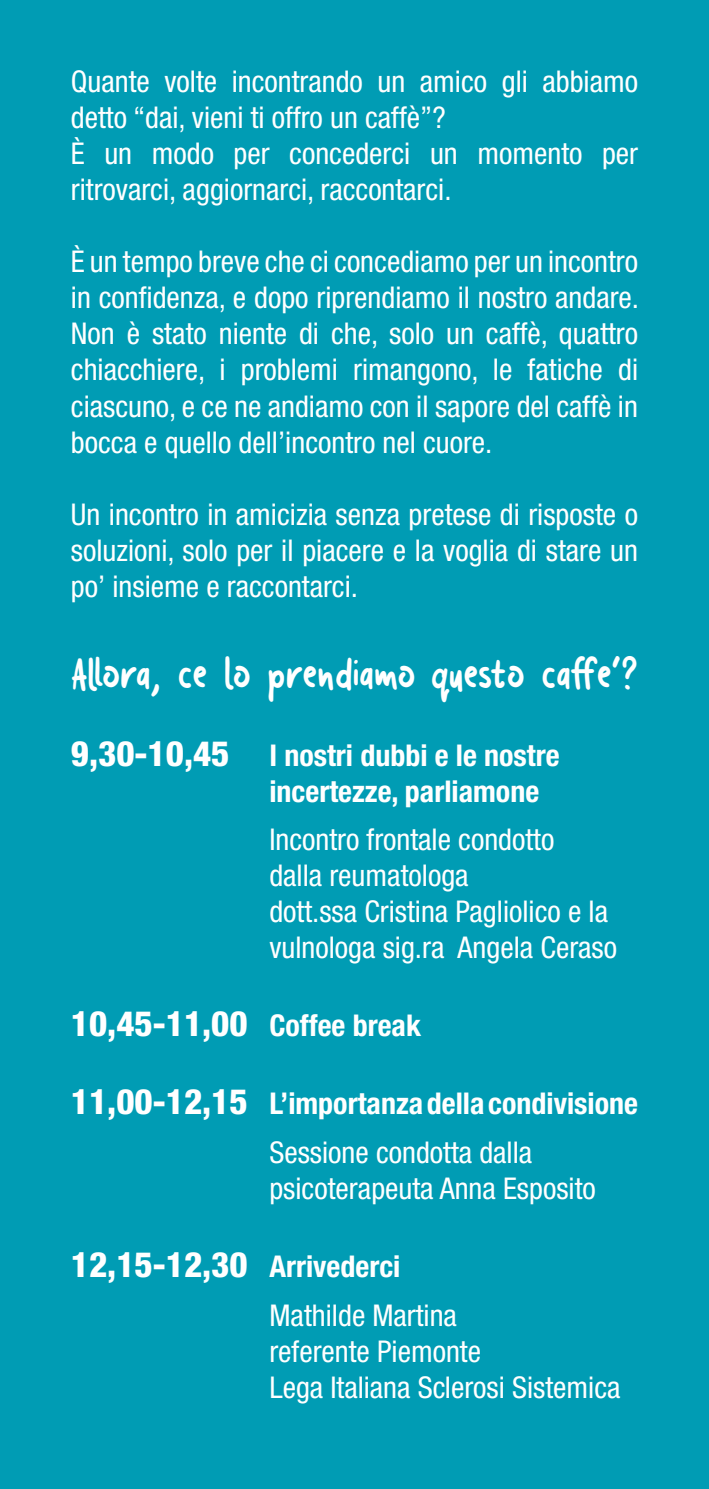
<style>
.page{position:relative;width:709px;height:1489px;background:#fff}
.page>*{position:absolute;margin:0;border:0;box-sizing:border-box;transform-origin:0 0}
.t1{font:50px "Puffy Fluffy";color:#fff;scale:.88 1}
.t2{font:800 condensed 35px "Helvetica Neue LT Std";color:#fff}
.t3{font:condensed 30px/36px "Helvetica Neue LT Std";color:#fff}
.t4{font:700 condensed 30px/36px "Helvetica Neue LT Std";color:#fff}
.s1{font-weight:800;font-size:35px}
.s2{font-weight:700;font-size:30px}
.s3{font-weight:400}
</style>
<div class="page">
<div style="left:0;top:0;width:709px;height:1488px;background:#009cb4"></div>
<p class="t3" style="left:71px;top:63px;width:568px">Quante volte incontrando un amico gli abbiamo detto “dai, vieni ti offro un caffè”?<br>È un modo per concederci un momento per ritrovarci, aggiornarci, raccontarci.</p>
<p class="t3" style="left:71px;top:243px;width:569px;text-align:justify">È un tempo breve che ci concediamo per un incontro in confidenza, e dopo riprendiamo il nostro andare.<br>Non è stato niente di che, solo un caffè, quattro chiacchiere, i problemi rimangono, le fatiche di ciascuno, e ce ne andiamo con il sapore del caffè in bocca e quello dell’incontro nel cuore.</p>
<p class="t3" style="left:71px;top:495px;width:568px;text-align:justify">Un incontro in amicizia senza pretese di risposte o soluzioni, solo per il piacere e la voglia di stare un po’ insieme e raccontarci.</p>
<h1 class="t1" style="left:71px;top:655px;width:646px">Allora, ce lo prendiamo questo caffe’?</h1>
<p class="t4" style="left:269px;top:736px;width:292px;text-indent:-198px"><span class="s1">9,30-10,45</span> I nostri dubbi e le nostre incertezze, parliamone</p>
<p class="t3" style="left:269px;top:821px;width:349px">Incontro frontale condotto<br>dalla reumatologa<br>dott.ssa Cristina Pagliolico e la vulnologa sig.ra Angela Ceraso</p>
<p class="t2" style="left:71px;top:1002px;width:351px">10,45-11,00 <span class="s2">Coffee break</span></p>
<p class="t4" style="left:269px;top:1078px;width:370px;line-height:48.5px;text-indent:-198px"><span class="s1">11,00-12,15</span> L’importanza della condivisione<br><span class="s3">Sessione condotta dalla</span></p>
<p class="t3" style="left:269px;top:1169px;width:328px">psicoterapeuta Anna Esposito</p>
<p class="t2" style="left:71px;top:1242px;width:331px">12,15-12,30 <span class="s2">Arrivederci</span></p>
<p class="t3" style="left:269px;top:1296px;width:352px">Mathilde Martina<br>referente Piemonte<br>Lega Italiana Sclerosi Sistemica</p>
</div>
